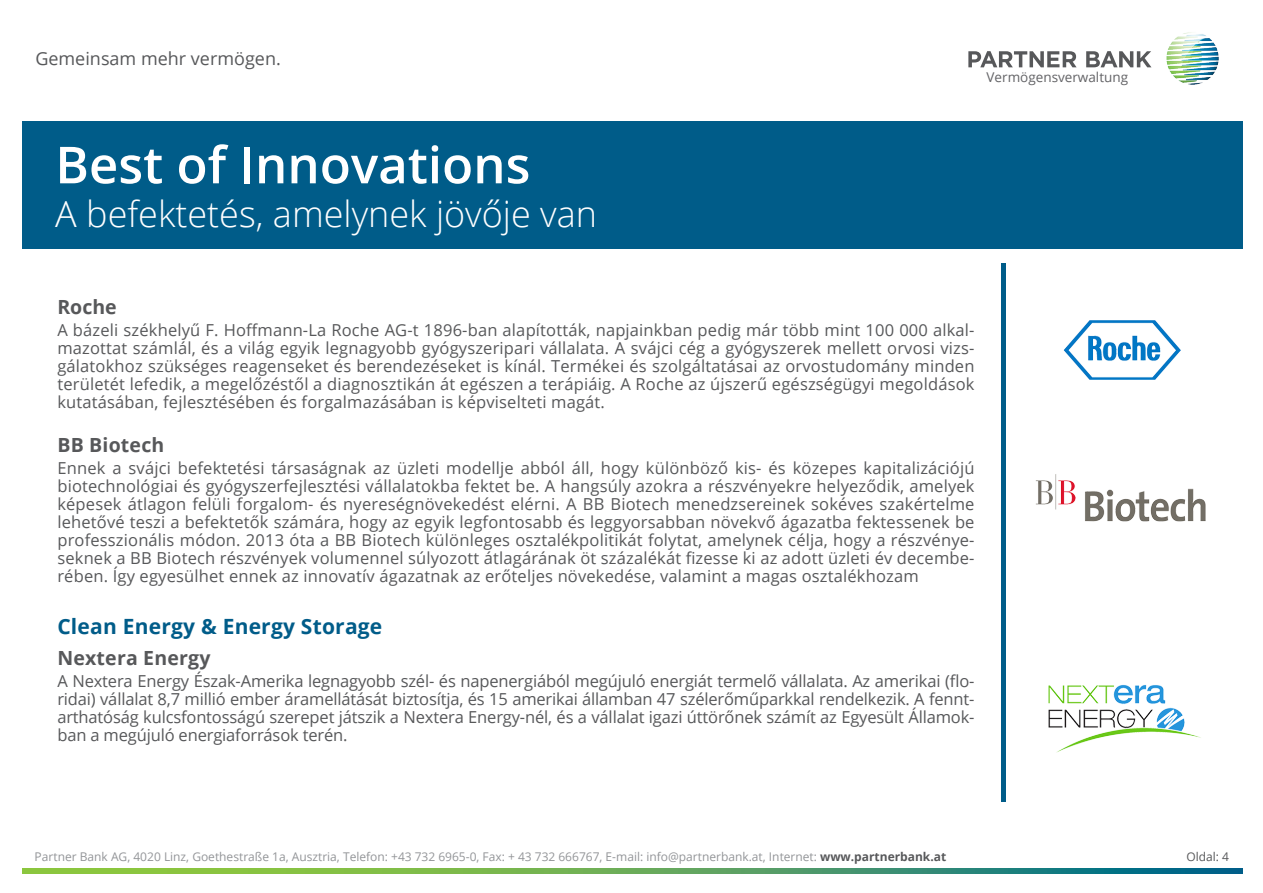
<style>
.page{position:relative;width:1263px;height:893px;background:#fff}
.page>*{position:absolute;margin:0;border:0;box-sizing:border-box;transform-origin:0 0}
.t1{font:600 51px "Open Sans";color:#fff}
.t2{font:300 36px "Open Sans";color:#fff}
.Subheadline{font:700 21px "Open Sans";letter-spacing:.01em;color:#005c89}
.Subheadline-2{font:700 19.5px "Open Sans";letter-spacing:.01em;color:#57585a}
.t3{font:18px "Open Sans";color:#57585a}
.Subheadline-3{font:16.5px/18px "Open Sans";letter-spacing:.01em;color:#57585a;text-align:justify}
.t4{font:13.5px "Open Sans";color:#636366}
.t5{font:12px "Open Sans";color:#939598}
.t6{font:12px "Open Sans";color:#57585a}
.s1{font-weight:700;color:#57585a}
</style>
<div class="page">
<img style="left:1166px;top:32px;width:53px;height:53px">
<svg style="left:968px;top:51px;width:183px;height:16px"></svg>
<div style="left:22px;top:122px;width:1220px;height:127px;background:#005c89"></div>
<svg style="left:23px;top:869px;width:1219px;height:4px;background:#59a25d"></svg>
<div style="left:1001px;top:263px;width:5px;height:538px;background:#005c89"></div>
<img style="left:1063px;top:320px;width:118px;height:60px">
<img style="left:1035px;top:474px;width:171px;height:48px">
<img style="left:1048px;top:684px;width:153px;height:69px">
<p class="t3" style="left:35px;top:46px;width:247px">Gemeinsam mehr vermögen.</p>
<h1 class="t1" style="left:55px;top:130px;width:477px">Best of Innovations</h1>
<h2 class="t2" style="left:55px;top:189px;width:543px">A befektetés, amelynek jövője van</h2>
<p class="t4" style="left:986px;top:68px;width:143px">Vermögensverwaltung</p>
<p class="Subheadline-2" style="left:57px;top:293px;width:61px">Roche</p>
<p class="Subheadline-3" style="left:57px;top:321px;width:919px">A bázeli székhelyű F. Hoffmann-La Roche AG-t 1896-ban alapították, napjainkban pedig már több mint 100 000 alkal&shy;mazottat számlál, és a világ egyik legnagyobb gyógyszeripari vállalata. A svájci cég a gyógyszerek mellett orvosi vizs&shy;gálatokhoz szükséges reagenseket és berendezéseket is kínál. Termékei és szolgáltatásai az orvostudomány minden területét lefedik, a megelőzéstől a diagnosztikán át egészen a terápiáig. A Roche az újszerű egészségügyi megoldások kutatásában, fejlesztésében és forgalmazásában is képviselteti magát.</p>
<p class="Subheadline-2" style="left:57px;top:431px;width:108px">BB Biotech</p>
<p class="Subheadline-3" style="left:57px;top:459px;width:919px">Ennek a svájci befektetési társaságnak az üzleti modellje abból áll, hogy különböző kis- és közepes kapitalizációjú biotechnológiai és gyógyszerfejlesztési vállalatokba fektet be. A hangsúly azokra a részvényekre helyeződik, amelyek képesek átlagon felüli forgalom- és nyereségnövekedést elérni. A BB Biotech menedzsereinek sokéves szakértelme lehetővé teszi a befektetők számára, hogy az egyik legfontosabb és leggyorsabban növekvő ágazatba fektessenek be professzionális módon. 2013 óta a BB Biotech különleges osztalékpolitikát folytat, amelynek célja, hogy a részvénye&shy;seknek a BB Biotech részvények volumennel súlyozott átlagárának öt százalékát fizesse ki az adott üzleti év decembe&shy;rében. Így egyesülhet ennek az innovatív ágazatnak az erőteljes növekedése, valamint a magas osztalékhozam</p>
<p class="Subheadline" style="left:57px;top:612px;width:326px">Clean Energy &amp; Energy Storage</p>
<p class="Subheadline-2" style="left:57px;top:644px;width:155px">Nextera Energy</p>
<p class="Subheadline-3" style="left:57px;top:672px;width:919px">A Nextera Energy Észak-Amerika legnagyobb szél- és napenergiából megújuló energiát termelő vállalata. Az amerikai (flo&shy;ridai) vállalat 8,7 millió ember áramellátását biztosítja, és 15 amerikai államban 47 szélerőműparkkal rendelkezik. A fennt&shy;arthatóság kulcsfontosságú szerepet játszik a Nextera Energy-nél, és a vállalat igazi úttörőnek számít az Egyesült Államok&shy;ban a megújuló energiaforrások terén.</p>
<p class="t5" style="left:35px;top:848px;width:913px">Partner Bank AG, 4020 Linz, Goethestraße 1a, Ausztria, Telefon: +43 732 6965-0, Fax: + 43 732 666767, E-mail: info@partnerbank.at, Internet: <span class="s1">www.partnerbank.at</span></p>
<p class="t6" style="left:1186px;top:848px;width:44px">Oldal: 4</p>
</div>
